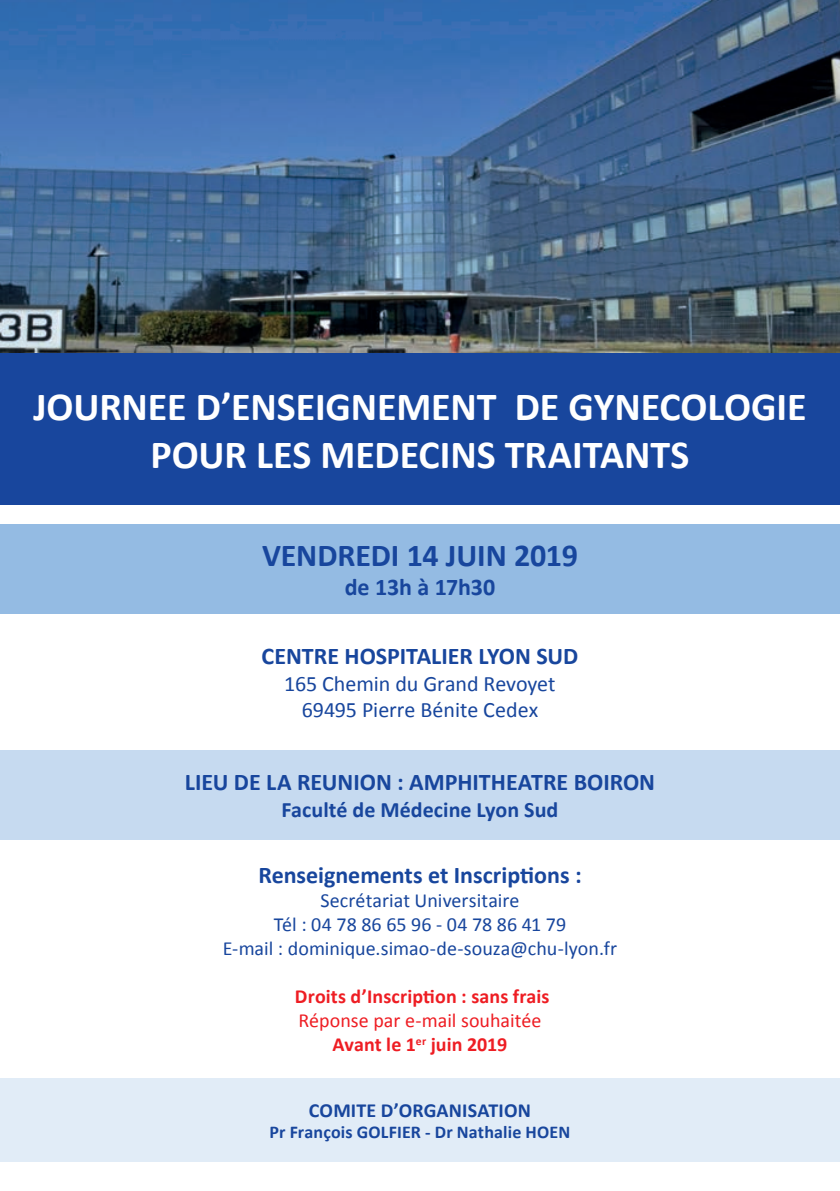
<style>
.page{position:relative;width:840px;height:1191px;background:#fff}
.page>*{position:absolute;margin:0;border:0;box-sizing:border-box;transform-origin:0 0}
.t1{font:700 40px/48px "Calibri";letter-spacing:-.005em;color:#fff;text-align:center}
.t2{font:700 32px "Calibri";letter-spacing:-.005em;color:#18469d}
.t3{font:700 24px "Calibri";color:#18469d}
.t4{font:22px/26.4px "Calibri";letter-spacing:-.005em;color:#18469d;text-align:center}
.t5{font:700 22px "Calibri";color:#18469d}
.t6{font:20px/24px "Calibri";color:#18469d;text-align:center}
.t7{font:20px/24px "Calibri";color:#ee1d23;text-align:center}
.t8{font:700 20px "Calibri";letter-spacing:.005em;color:#ee1d23}
.t9{font:700 20px "Calibri";letter-spacing:.01em;color:#18469d}
.t10{font:700 18px "Calibri";letter-spacing:.01em;color:#18469d}
.s1{font-weight:700}
</style>
<div class="page">
<div style="left:0;top:353px;width:839px;height:152px;background:#18469d"></div>
<div style="left:0;top:1078px;width:839px;height:83px;background:#e1ecf7"></div>
<img style="left:0;top:0;width:839px;height:353px">
<div style="left:0;top:524px;width:839px;height:89px;background:#94bbe3"></div>
<div style="left:0;top:750px;width:839px;height:89px;background:#c6daf0"></div>
<h1 class="t1" style="left:33px;top:382px;width:774px">JOURNEE D’ENSEIGNEMENT DE GYNECOLOGIE<br>POUR LES MEDECINS TRAITANTS</h1>
<h2 class="t2" style="left:262px;top:535px;width:317px">VENDREDI 14 JUIN 2019</h2>
<p class="t3" style="left:344px;top:572px;width:152px">de 13h à 17h30</p>
<p class="t3" style="left:261px;top:641px;width:318px">CENTRE HOSPITALIER LYON SUD</p>
<p class="t4" style="left:284px;top:670px;width:273px">165 Chemin du Grand Revoyet<br>69495 Pierre Bénite Cedex</p>
<p class="t3" style="left:185px;top:767px;width:471px">LIEU DE LA REUNION : AMPHITHEATRE BOIRON</p>
<p class="t5" style="left:281px;top:795px;width:278px">Faculté de Médecine Lyon Sud</p>
<p class="t3" style="left:258px;top:860px;width:324px">Renseignements et Inscriptions :</p>
<p class="t6" style="left:222px;top:889px;width:396px">Secrétariat Universitaire<br>Tél : 04 78 86 65 96 - 04 78 86 41 79<br>E-mail : dominique.simao-de-souza@chu-lyon.fr</p>
<p class="t8" style="left:295px;top:984px;width:256px">Droits d’Inscription : sans frais</p>
<p class="t7" style="left:298px;top:1009px;width:245px">Réponse par e-mail souhaitée<br><span class="s1">Avant le 1</span><sup>er</sup> <span class="s1">juin 2019</span></p>
<p class="t9" style="left:309px;top:1097px;width:223px">COMITE D’ORGANISATION</p>
<p class="t10" style="left:269px;top:1121px;width:302px">Pr François GOLFIER - Dr Nathalie HOEN</p>
</div>
